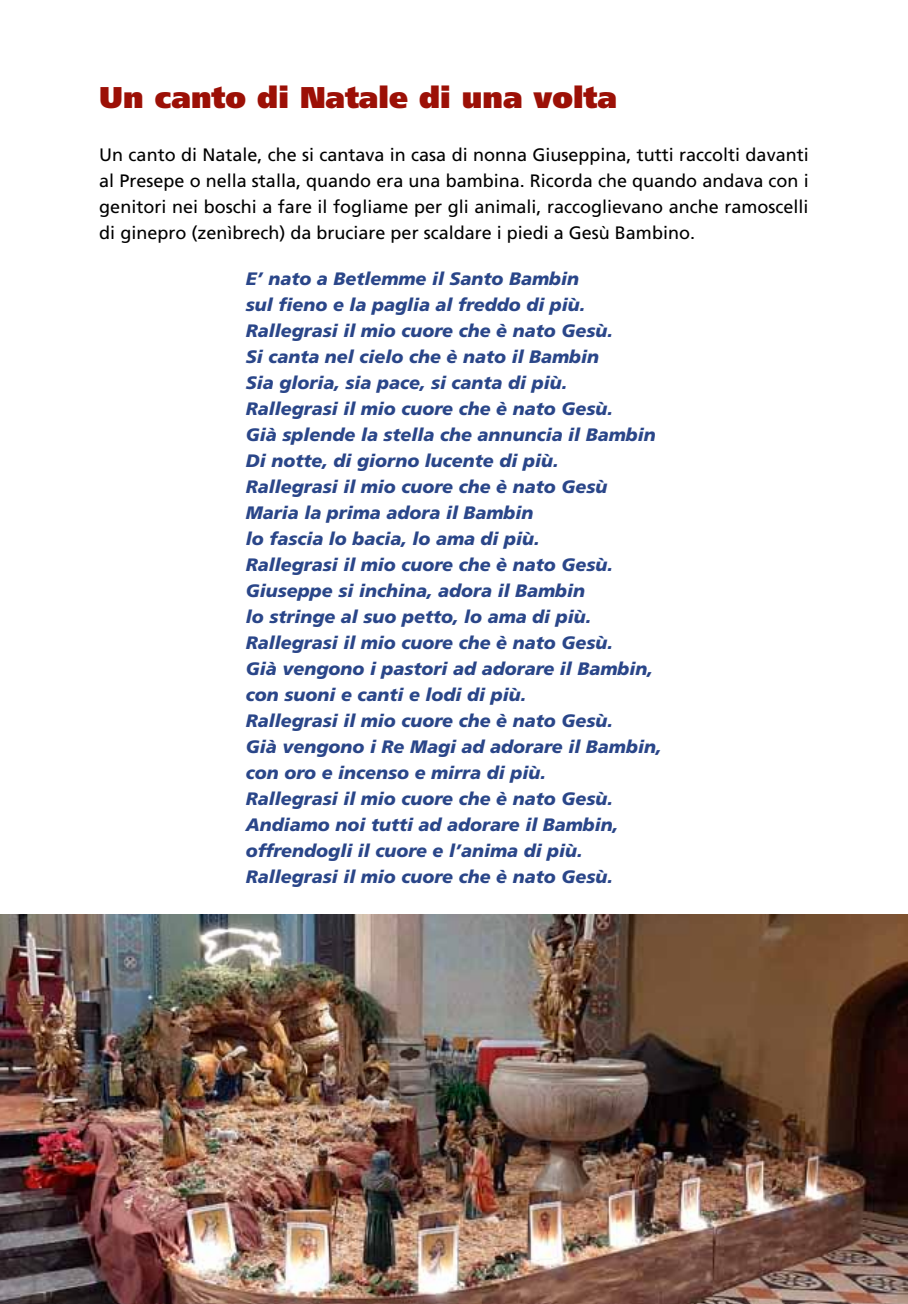
<style>
.page{position:relative;width:908px;height:1304px;background:#fff}
.page>*{position:absolute;margin:0;border:0;box-sizing:border-box;transform-origin:0 0}
.t1{font:900 30px "Frutiger";color:#9c1006}
.t2{font:italic 900 18px/26px "Frutiger";color:#2a4689}
.t3{font:18px/26px "Frutiger";color:#000;text-align:justify}
</style>
<div class="page">
<img style="left:0;top:915px;width:907px;height:389px">
<h1 class="t1" style="left:99px;top:79px;width:519px">Un canto di Natale di una volta</h1>
<p class="t3" style="left:99px;top:142px;width:710px">U n canto di Natale, che si cantava in casa di nonna Giuseppina, tutti raccolti davanti al Presepe o nella stalla, quando era una bambina. Ricorda che quando andava con i genitori nei boschi a fare il fogliame per gli animali, raccoglievano anche ramoscelli di ginepro (zenìbrech) da bruciare per scaldare i piedi a Gesù Bambino.</p>
<p class="t2" style="left:246px;top:265px;width:417px">E’ nato a Betlemme il Santo Bambin<br>sul fieno e la paglia al freddo di più.<br>Rallegrasi il mio cuore che è nato Gesù.<br>Si canta nel cielo che è nato il Bambin<br>Sia gloria, sia pace, si canta di più.<br>Rallegrasi il mio cuore che è nato Gesù.<br>Già splende la stella che annuncia il Bambin Di notte, di giorno lucente di più.<br>Rallegrasi il mio cuore che è nato Gesù Maria la prima adora il Bambin<br>lo fascia lo bacia, lo ama di più.<br>Rallegrasi il mio cuore che è nato Gesù.<br>Giuseppe si inchina, adora il Bambin<br>lo stringe al suo petto, lo ama di più.<br>Rallegrasi il mio cuore che è nato Gesù.<br>Già vengono i pastori ad adorare il Bambin, con suoni e canti e lodi di più.<br>Rallegrasi il mio cuore che è nato Gesù.<br>Già vengono i Re Magi ad adorare il Bambin, con oro e incenso e mirra di più.<br>Rallegrasi il mio cuore che è nato Gesù.<br>Andiamo noi tutti ad adorare il Bambin, offrendogli il cuore e l’anima di più.<br>Rallegrasi il mio cuore che è nato Gesù.</p>
</div>
